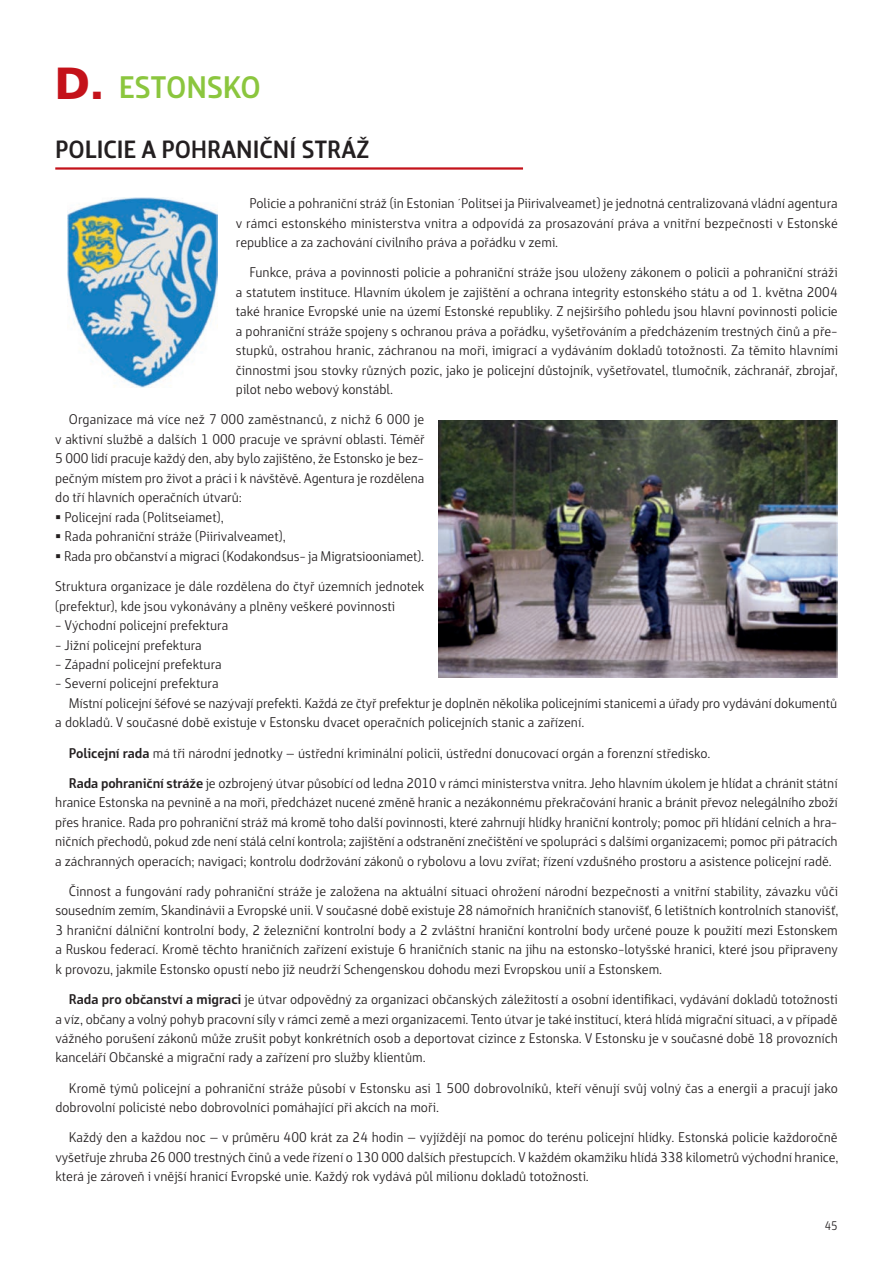
<style>
.page{position:relative;width:893px;height:1263px;background:#fff}
.page>*{position:absolute;margin:0;border:0;box-sizing:border-box;transform-origin:0 0}
.t1{font:700 30px "Yalta Sans Pro";color:#8bc63e}
.t2{font:700 24px "Yalta Sans Pro";color:#231f20}
.t3{font:13.5px/19.5px "Yalta Sans Pro";color:#231f20;text-align:justify}
.t4{font:12px "Yalta Sans Pro";color:#231f20;scale:.94 1}
.s1{font-family:"MFCE";font-weight:900;font-size:45px;color:#c4121a}
.s2{font-weight:700}
</style>
<div class="page">
<hr style="left:55px;top:167px;width:468px;height:3px;background:#c4121a">
<img style="left:68px;top:198px;width:149px;height:189px">
<img style="left:438px;top:420px;width:400px;height:257px">
<h1 class="t1" style="left:55px;top:76px;width:207px"><span class="s1">D.</span> ESTONSKO</h1>
<h2 class="t2" style="left:55px;top:141px;width:316px">POLICIE A POHRANIČNÍ STRÁŽ</h2>
<p class="t3" style="left:236px;top:195px;width:603px;text-indent:14px">Policie a pohraniční stráž (in Estonian ´Politsei ja Piirivalveamet) je jednotná centralizovaná vládní agentura v rámci estonského ministerstva vnitra a odpovídá za prosazování práva a vnitřní bezpečnosti v Estonské republice a za zachování civilního práva a pořádku v zemi.</p>
<p class="t3" style="left:236px;top:264px;width:604px;text-indent:14px">Funkce, práva a povinnosti policie a pohraniční stráže jsou uloženy zákonem o policii a pohraniční stráži a statutem instituce. Hlavním úkolem je zajištění a ochrana integrity estonského státu a od 1. května 2004 také hranice Evropské unie na území Estonské republiky. Z nejširšího pohledu jsou hlavní povinnosti policie a pohraniční stráže spojeny s ochranou práva a pořádku, vyšetřováním a předcházením trestných činů a pře&shy;stupků, ostrahou hranic, záchranou na moři, imigrací a vydáváním dokladů totožnosti. Za těmito hlavními činnostmi jsou stovky různých pozic, jako je policejní důstojník, vyšetřovatel, tlumočník, záchranář, zbrojař, pilot nebo webový konstábl.</p>
<p class="t3" style="left:55px;top:411px;width:371px;text-indent:14px">Organizace má více než 7 000 zaměstnanců, z nichž 6 000 je v aktivní službě a dalších 1 000 pracuje ve správní oblasti. Téměř 5 000 lidí pracuje každý den, aby bylo zajištěno, že Estonsko je bez&shy;pečným místem pro život a práci i k návštěvě. Agentura je rozdělena do tří hlavních operačních útvarů:</p>
<p class="t3" style="left:55px;top:509px;width:170px">▪ Policejní rada (Politseiamet),</p>
<p class="t3" style="left:55px;top:528px;width:232px">▪ Rada pohraniční stráže (Piirivalveamet),</p>
<p class="t3" style="left:55px;top:548px;width:370px">▪ Rada pro občanství a migraci (Kodakondsus- ja Migratsiooniamet).</p>
<p class="t3" style="left:55px;top:578px;width:371px">Struktura organizace je dále rozdělena do čtyř územních jednotek (prefektur), kde jsou vykonávány a plněny veškeré povinnosti</p>
<p class="t3" style="left:55px;top:617px;width:175px">- Východní policejní prefektura</p>
<p class="t3" style="left:55px;top:636px;width:148px">- Jižní policejní prefektura</p>
<p class="t3" style="left:55px;top:656px;width:168px">- Západní policejní prefektura</p>
<p class="t3" style="left:55px;top:675px;width:165px">- Severní policejní prefektura</p>
<p class="t3" style="left:69px;top:695px;width:770px">Místní policejní šéfové se nazývají prefekti. Každá ze čtyř prefektur je doplněn několika policejními stanicemi a úřady pro vydávání dokumentů</p>
<p class="t3" style="left:55px;top:714px;width:531px">a dokladů. V současné době existuje v Estonsku dvacet operačních policejních stanic a zařízení.</p>
<p class="t3" style="left:69px;top:744px;width:643px"><span class="s2">Policejní rada</span> má tři národní jednotky – ústřední kriminální policii, ústřední donucovací orgán a forenzní středisko.</p>
<p class="t3" style="left:55px;top:774px;width:784px;text-indent:14px"><span class="s2">Rada pohraniční stráže</span> je ozbrojený útvar působící od ledna 2010 v rámci ministerstva vnitra. Jeho hlavním úkolem je hlídat a chránit státní hranice Estonska na pevnině a na moři, předcházet nucené změně hranic a nezákonnému překračování hranic a bránit převoz nelegálního zboží přes hranice. Rada pro pohraniční stráž má kromě toho další povinnosti, které zahrnují hlídky hraniční kontroly; pomoc při hlídání celních a hra&shy;ničních přechodů, pokud zde není stálá celní kontrola; zajištění a odstranění znečištění ve spolupráci s dalšími organizacemi; pomoc při pátracích a záchranných operacích; navigaci; kontrolu dodržování zákonů o rybolovu a lovu zvířat; řízení vzdušného prostoru a asistence policejní radě.</p>
<p class="t3" style="left:55px;top:882px;width:784px;text-indent:13px">Činnost a fungování rady pohraniční stráže je založena na aktuální situaci ohrožení národní bezpečnosti a vnitřní stability, závazku vůči sousedním zemím, Skandinávii a Evropské unii. V současné době existuje 28 námořních hraničních stanovišť, 6 letištních kontrolních stanovišť, 3 hraniční dálniční kontrolní body, 2 železniční kontrolní body a 2 zvláštní hraniční kontrolní body určené pouze k použití mezi Estonskem a Ruskou federací. Kromě těchto hraničních zařízení existuje 6 hraničních stanic na jihu na estonsko-lotyšské hranici, které jsou připraveny k provozu, jakmile Estonsko opustí nebo již neudrží Schengenskou dohodu mezi Evropskou unií a Estonskem.</p>
<p class="t3" style="left:55px;top:991px;width:784px;text-indent:14px"><span class="s2">Rada pro občanství a migraci</span> je útvar odpovědný za organizaci občanských záležitostí a osobní identifikaci, vydávání dokladů totožnosti a víz, občany a volný pohyb pracovní síly v rámci země a mezi organizacemi. Tento útvar je také institucí, která hlídá migrační situaci, a v případě vážného porušení zákonů může zrušit pobyt konkrétních osob a deportovat cizince z Estonska. V Estonsku je v současné době 18 provozních kanceláří Občanské a migrační rady a zařízení pro služby klientům.</p>
<p class="t3" style="left:55px;top:1079px;width:784px;text-indent:14px">Kromě týmů policejní a pohraniční stráže působí v Estonsku asi 1 500 dobrovolníků, kteří věnují svůj volný čas a energii a pracují jako dobrovolní policisté nebo dobrovolníci pomáhající při akcích na moři.</p>
<p class="t3" style="left:55px;top:1129px;width:784px;text-indent:14px">Každý den a každou noc – v průměru 400 krát za 24 hodin – vyjíždějí na pomoc do terénu policejní hlídky. Estonská policie každoročně vyšetřuje zhruba 26 000 trestných činů a vede řízení o 130 000 dalších přestupcích. V každém okamžiku hlídá 338 kilometrů východní hranice, která je zároveň i vnější hranicí Evropské unie. Každý rok vydává půl milionu dokladů totožnosti.</p>
<p class="t4" style="left:825px;top:1221px;width:15px">45</p>
</div>
